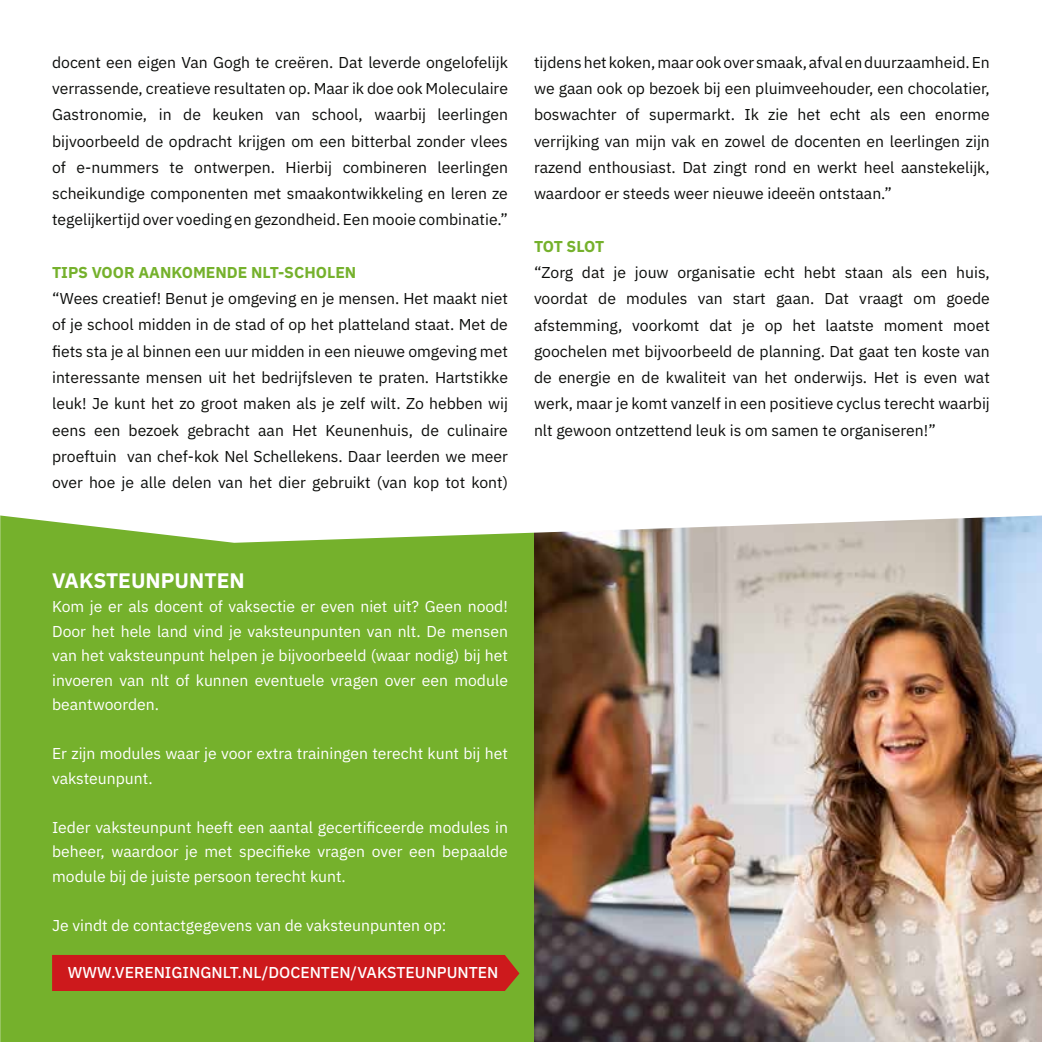
<style>
.page{position:relative;width:1042px;height:1042px;background:#75b12c}
.page>*{position:absolute;margin:0;border:0;box-sizing:border-box;transform-origin:0 0}
.t1{font:700 21px "IBM Plex Sans";color:#fff}
.t2{font:15.75px/26.2px "IBM Plex Sans";color:#0c0d0b;text-align:justify}
.t3{font:15.75px/24.5px "IBM Plex Sans";color:#fff;text-align:justify}
.t4{font:500 15.75px "IBM Plex Sans";color:#fff}
.t5{font:700 15.75px "IBM Plex Sans";color:#75b12c}
</style>
<div class="page">
<img style="left:534px;top:543px;width:508px;height:499px">
<div style="left:0;top:0;width:1042px;height:543px;background:#fff"></div>
<div style="left:52px;top:955px;width:467px;height:36px;background:#cd191c"></div>
<p class="t2" style="left:52px;top:48px;width:457px">docent een eigen Van Gogh te creëren. Dat leverde ongelofelijk verrassende, creatieve resultaten op. Maar ik doe ook Moleculaire Gastronomie, in de keuken van school, waarbij leerlingen bijvoorbeeld de opdracht krijgen om een bitterbal zonder vlees of e-nummers te ontwerpen. Hierbij combineren leerlingen scheikundige componenten met smaakontwikkeling en leren ze tegelijkertijd over voeding en gezondheid. Een mooie combinatie.”</p>
<p class="t5" style="left:52px;top:260px;width:306px">TIPS VOOR AANKOMENDE NLT-SCHOLEN</p>
<p class="t2" style="left:52px;top:284px;width:457px">“Wees creatief! Benut je omgeving en je mensen. Het maakt niet of je school midden in de stad of op het platteland staat. Met de fiets sta je al binnen een uur midden in een nieuwe omgeving met interessante mensen uit het bedrijfsleven te praten. Hartstikke leuk! Je kunt het zo groot maken als je zelf wilt. Zo hebben wij eens een bezoek gebracht aan Het Keunenhuis, de culinaire proeftuin van chef-kok Nel Schellekens. Daar leerden we meer over hoe je alle delen van het dier gebruikt (van kop tot kont)</p>
<p class="t2" style="left:534px;top:48px;width:457px">tijdens het koken, maar ook over smaak, afval en duurzaamheid. En we gaan ook op bezoek bij een pluimveehouder, een chocolatier, boswachter of supermarkt. Ik zie het echt als een enorme verrijking van mijn vak en zowel de docenten en leerlingen zijn razend enthousiast. Dat zingt rond en werkt heel aanstekelijk, waardoor er steeds weer nieuwe ideeën ontstaan.”</p>
<p class="t5" style="left:534px;top:234px;width:72px">TOT SLOT</p>
<p class="t2" style="left:534px;top:258px;width:457px">“Zorg dat je jouw organisatie echt hebt staan als een huis, voordat de modules van start gaan. Dat vraagt om goede afstemming, voorkomt dat je op het laatste moment moet goochelen met bijvoorbeeld de planning. Dat gaat ten koste van de energie en de kwaliteit van het onderwijs. Het is even wat werk, maar je komt vanzelf in een positieve cyclus terecht waarbij nlt gewoon ontzettend leuk is om samen te organiseren!”</p>
<h1 class="t1" style="left:52px;top:563px;width:194px">VAKSTEUNPUNTEN</h1>
<p class="t3" style="left:52px;top:593px;width:457px">Kom je er als docent of vaksectie er even niet uit? Geen nood!<br>Door het hele land vind je vaksteunpunten van nlt. De mensen van het vaksteunpunt helpen je bijvoorbeeld (waar nodig) bij het invoeren van nlt of kunnen eventuele vragen over een module beantwoorden.</p>
<p class="t3" style="left:52px;top:740px;width:457px">Er zijn modules waar je voor extra trainingen terecht kunt bij het vaksteunpunt.</p>
<p class="t3" style="left:52px;top:813px;width:457px">Ieder vaksteunpunt heeft een aantal gecertificeerde modules in beheer, waardoor je met specifieke vragen over een bepaalde module bij de juiste persoon terecht kunt.</p>
<p class="t3" style="left:52px;top:911px;width:396px">Je vindt de contactgegevens van de vaksteunpunten op:</p>
<p class="t4" style="left:68px;top:960px;width:432px">WWW.VERENIGINGNLT.NL/DOCENTEN/VAKSTEUNPUNTEN</p>
</div>
